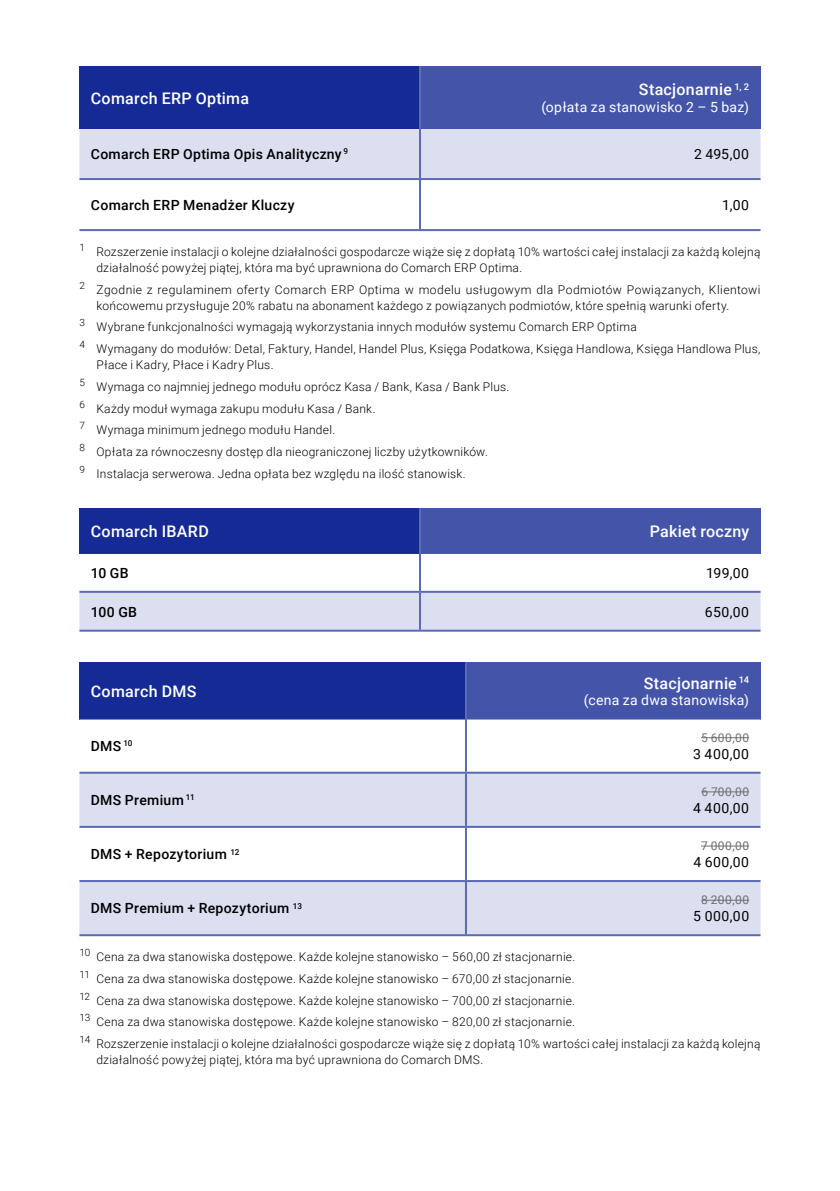
<style>
.page{position:relative;width:840px;height:1191px;background:#fff}
.page>*{position:absolute;margin:0;border:0;box-sizing:border-box;transform-origin:0 0}
.t1{font:500 16px "Roboto";letter-spacing:.02em;color:#fff}
.t2{font:500 14px "Roboto";letter-spacing:.025em;color:#000}
.t3{font:14px "Roboto";letter-spacing:.04em;color:#000}
.t4{font:14px "Roboto";letter-spacing:.02em;color:#fff}
.t5{font:300 12px/21.6px "Roboto";letter-spacing:.02em;color:#000}
.t6{font:12px "Roboto";letter-spacing:.045em;color:#6f7070}
</style>
<div class="page">
<div style="left:79px;top:66px;width:341px;height:63px;background:#152a94"></div>
<div style="left:420px;top:66px;width:340px;height:63px;background:#4455a9"></div>
<div style="left:79px;top:129px;width:681px;height:52px;background:#dcdfef"></div>
<hr style="left:419px;top:66px;width:2px;height:63px;background:#5b6ab4">
<hr style="left:419px;top:180px;width:2px;height:49px;background:#5b6ab4">
<hr style="left:79px;top:178px;width:341px;height:2px;background:#5b6ab4">
<hr style="left:79px;top:229px;width:341px;height:2px;background:#5b6ab4">
<hr style="left:420px;top:178px;width:340px;height:2px;background:#5b6ab4">
<hr style="left:420px;top:229px;width:340px;height:2px;background:#5b6ab4">
<hr style="left:419px;top:129px;width:2px;height:49px;background:#5b6ab4">
<div style="left:79px;top:508px;width:341px;height:46px;background:#152a94"></div>
<div style="left:420px;top:508px;width:340px;height:46px;background:#4455a9"></div>
<div style="left:79px;top:590px;width:681px;height:39px;background:#dcdfef"></div>
<hr style="left:79px;top:591px;width:341px;height:2px;background:#5b6ab4">
<hr style="left:79px;top:629px;width:341px;height:2px;background:#5b6ab4">
<hr style="left:419px;top:593px;width:2px;height:36px;background:#5b6ab4">
<hr style="left:420px;top:629px;width:340px;height:2px;background:#5b6ab4">
<hr style="left:419px;top:554px;width:2px;height:37px;background:#5b6ab4">
<hr style="left:420px;top:591px;width:340px;height:2px;background:#5b6ab4">
<hr style="left:419px;top:508px;width:2px;height:46px;background:#5b6ab4">
<div style="left:79px;top:662px;width:386px;height:57px;background:#152a94"></div>
<div style="left:465px;top:662px;width:295px;height:57px;background:#4455a9"></div>
<svg style="left:79px;top:719px;width:681px;height:52px"></svg>
<svg style="left:79px;top:773px;width:681px;height:161px;fill:#dcdfef"></svg>
<hr style="left:79px;top:826px;width:386px;height:2px;background:#5b6ab4">
<hr style="left:79px;top:934px;width:386px;height:2px;background:#5b6ab4">
<hr style="left:79px;top:771px;width:386px;height:2px;background:#5b6ab4">
<hr style="left:79px;top:880px;width:386px;height:2px;background:#5b6ab4">
<hr style="left:464px;top:773px;width:2px;height:53px;background:#5b6ab4">
<hr style="left:464px;top:882px;width:2px;height:52px;background:#5b6ab4">
<hr style="left:464px;top:719px;width:2px;height:52px;background:#5b6ab4">
<hr style="left:465px;top:771px;width:295px;height:2px;background:#5b6ab4">
<hr style="left:465px;top:826px;width:295px;height:2px;background:#5b6ab4">
<hr style="left:464px;top:828px;width:2px;height:52px;background:#5b6ab4">
<hr style="left:465px;top:880px;width:295px;height:2px;background:#5b6ab4">
<hr style="left:465px;top:934px;width:295px;height:2px;background:#5b6ab4">
<hr style="left:464px;top:662px;width:2px;height:57px;background:#5b6ab4">
<hr style="left:700px;top:737px;width:48px;height:1px;background:#6f7070">
<hr style="left:701px;top:791px;width:47px;height:1px;background:#6f7070">
<hr style="left:700px;top:845px;width:48px;height:1px;background:#6f7070">
<hr style="left:700px;top:900px;width:48px;height:1px;background:#6f7070">
<h1 class="t1" style="left:91px;top:87px;width:160px">Comarch ERP Optima</h1>
<h1 class="t1" style="left:638px;top:78px;width:112px">Stacjonarnie <sup>1,</sup> <sup>2</sup></h1>
<p class="t4" style="left:541px;top:97px;width:209px">(opłata za stanowisko 2 – 5 baz)</p>
<p class="t2" style="left:91px;top:144px;width:258px">Comarch ERP Optima Opis Analityczny <sup>9</sup></p>
<p class="t3" style="left:693px;top:144px;width:57px">2 495,00</p>
<p class="t2" style="left:91px;top:195px;width:205px">Comarch ERP Menadżer Kluczy</p>
<p class="t3" style="left:721px;top:195px;width:29px">1,00</p>
<p class="t5" style="left:96px;top:243px;width:665px;line-height:16px;text-indent:-17px"><sup>1</sup> Rozszerzenie instalacji o kolejne działalności gospodarcze wiąże się z dopłatą 10% wartości całej instalacji za każdą kolejną działalność powyżej piątej, która ma być uprawniona do Comarch ERP Optima.</p>
<p class="t5" style="left:96px;top:281px;width:665px;line-height:16px;text-indent:-17px"><sup>2</sup> Zgodnie z regulaminem oferty Comarch ERP Optima w modelu usługowym dla Podmiotów Powiązanych, Klientowi końcowemu przysługuje 20% rabatu na abonament każdego z powiązanych podmiotów, które spełnią warunki oferty.</p>
<p class="t5" style="left:79px;top:316px;width:682px"><sup>3</sup> Wybrane funkcjonalności wymagają wykorzystania innych modułów systemu Comarch ERP Optima<br><sup>4</sup> Wymagany do modułów: Detal, Faktury, Handel, Handel Plus, Księga Podatkowa, Księga Handlowa, Księga Handlowa Plus,</p>
<p class="t5" style="left:79px;top:354px;width:431px;text-indent:17px">Płace i Kadry, Płace i Kadry Plus.<br><sup>5</sup> Wymaga co najmniej jednego modułu oprócz Kasa / Bank, Kasa / Bank Plus.<br><sup>6</sup> Każdy moduł wymaga zakupu modułu Kasa / Bank.<br><sup>7</sup> Wymaga minimum jednego modułu Handel.<br><sup>8</sup> Opłata za równoczesny dostęp dla nieograniczonej liczby użytkowników.<br><sup>9</sup> Instalacja serwerowa. Jedna opłata bez względu na ilość stanowisk.</p>
<h1 class="t1" style="left:91px;top:520px;width:119px">Comarch IBARD</h1>
<h1 class="t1" style="left:649px;top:520px;width:101px">Pakiet roczny</h1>
<p class="t2" style="left:91px;top:563px;width:39px">10 GB</p>
<p class="t3" style="left:705px;top:563px;width:44px">199,00</p>
<p class="t2" style="left:91px;top:601px;width:48px">100 GB</p>
<p class="t3" style="left:704px;top:601px;width:46px">650,00</p>
<h1 class="t1" style="left:91px;top:680px;width:107px">Comarch DMS</h1>
<h1 class="t1" style="left:643px;top:671px;width:107px">Stacjonarnie <sup>14</sup></h1>
<p class="t4" style="left:583px;top:690px;width:167px">(cena za dwa stanowiska)</p>
<p class="t2" style="left:91px;top:736px;width:43px">DMS <sup>10</sup></p>
<p class="t6" style="left:700px;top:729px;width:50px">5 600,00</p>
<p class="t3" style="left:693px;top:743px;width:57px">3 400,00</p>
<p class="t2" style="left:91px;top:790px;width:105px">DMS Premium <sup>11</sup></p>
<p class="t2" style="left:91px;top:844px;width:150px">DMS + Repozytorium <sup>12</sup></p>
<p class="t6" style="left:701px;top:783px;width:49px">6 700,00</p>
<p class="t3" style="left:693px;top:798px;width:57px">4 400,00</p>
<p class="t6" style="left:700px;top:837px;width:50px">7 000,00</p>
<p class="t3" style="left:693px;top:852px;width:57px">4 600,00</p>
<p class="t6" style="left:700px;top:891px;width:49px">8 200,00</p>
<p class="t3" style="left:693px;top:906px;width:57px">5 000,00</p>
<p class="t5" style="left:79px;top:945px;width:682px"><sup>10</sup> Cena za dwa stanowiska dostępowe. Każde kolejne stanowisko – 560,00 zł stacjonarnie.<br><sup>11</sup> Cena za dwa stanowiska dostępowe. Każde kolejne stanowisko – 670,00 zł stacjonarnie.<br><sup>12</sup> Cena za dwa stanowiska dostępowe. Każde kolejne stanowisko – 700,00 zł stacjonarnie.<br><sup>13</sup> Cena za dwa stanowiska dostępowe. Każde kolejne stanowisko – 820,00 zł stacjonarnie.<br><sup>14</sup> Rozszerzenie instalacji o kolejne działalności gospodarcze wiąże się z dopłatą 10% wartości całej instalacji za każdą kolejną</p>
<p class="t5" style="left:96px;top:1048px;width:388px">działalność powyżej piątej, która ma być uprawniona do Comarch DMS.</p>
<p class="t2" style="left:91px;top:898px;width:212px">DMS Premium + Repozytorium <sup>13</sup></p>
</div>
